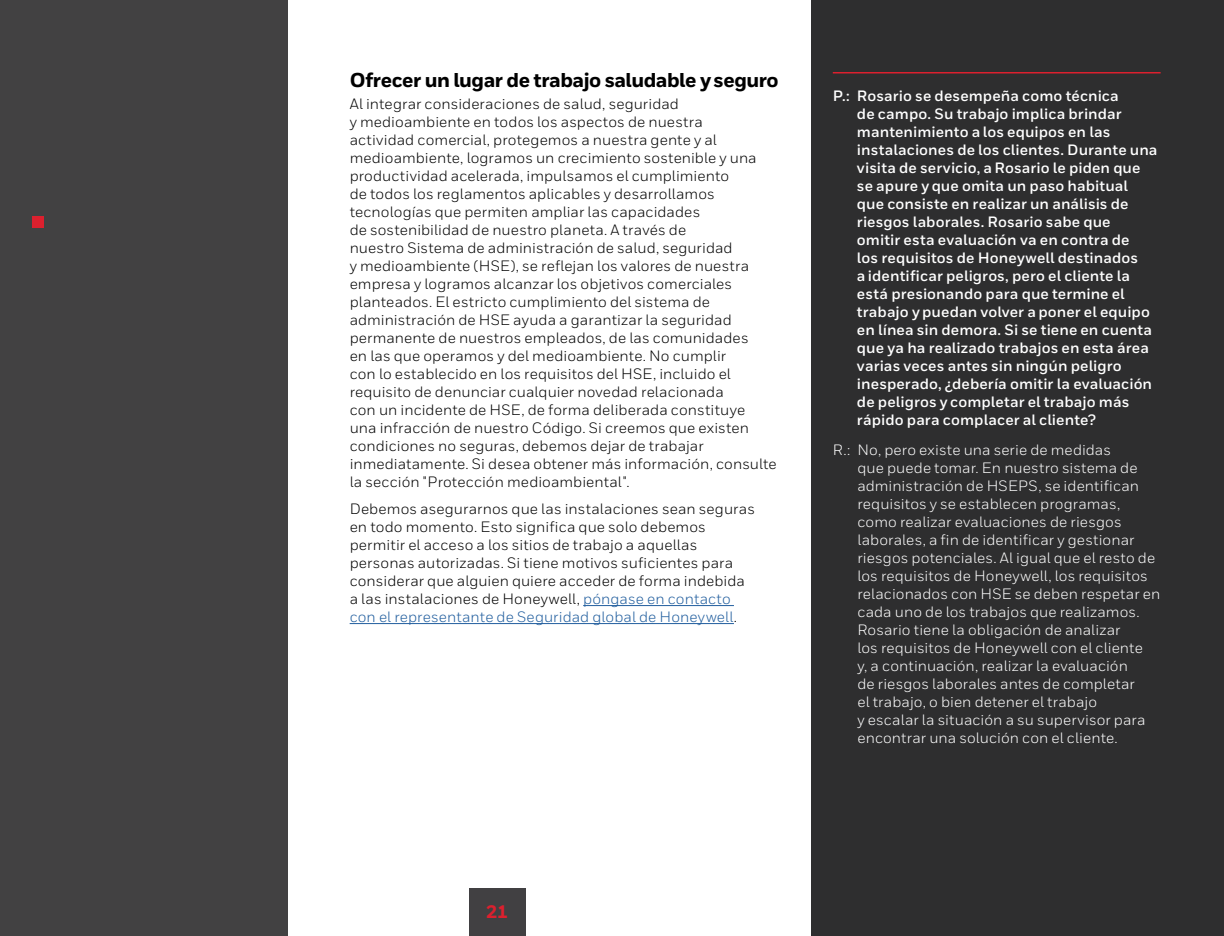
<style>
.page{position:relative;width:1224px;height:936px;background:#fff}
.page>*{position:absolute;margin:0;border:0;box-sizing:border-box;transform-origin:0 0}
.t1{font:800 20px "Honeywell Sans";letter-spacing:-.025em;color:#000}
.t2{font:800 18px "Honeywell Sans";color:#dc202e}
.t3{font:15px/18px "Honeywell Sans";letter-spacing:.005em;color:#000}
.t4{font:700 15px/18px "Honeywell Sans";letter-spacing:.005em;color:#fff}
.t5{font:15px/18px "Honeywell Sans";letter-spacing:.005em;color:#fff}
.s1{color:#215e9e}
</style>
<div class="page">
<hr style="left:583px;top:605px;width:151px;height:1px;background:#215e9e">
<hr style="left:350px;top:623px;width:384px;height:1px;background:#215e9e">
<div style="left:811px;top:0;width:413px;height:936px;background:#2e2e2f"></div>
<hr style="left:833px;top:72px;width:328px;height:2px;background:#dc202e">
<div style="left:0;top:0;width:288px;height:936px;background:#424142"></div>
<div style="left:32px;top:216px;width:12px;height:11px;background:#dc202e"></div>
<div style="left:469px;top:889px;width:57px;height:47px;background:#414042"></div>
<h1 class="t1" style="left:350px;top:68px;width:431px">Ofrecer un lugar de trabajo saludable y seguro</h1>
<p class="t3" style="left:350px;top:95px;width:429px">Al integrar consideraciones de salud, seguridad<br>y medioambiente en todos los aspectos de nuestra<br>actividad comercial, protegemos a nuestra gente y al medioambiente, logramos un crecimiento sostenible y una productividad acelerada, impulsamos el cumplimiento<br>de todos los reglamentos aplicables y desarrollamos tecnologías que permiten ampliar las capacidades<br>de sostenibilidad de nuestro planeta. A través de<br>nuestro Sistema de administración de salud, seguridad<br>y medioambiente (HSE), se reflejan los valores de nuestra empresa y logramos alcanzar los objetivos comerciales planteados. El estricto cumplimiento del sistema de administración de HSE ayuda a garantizar la seguridad permanente de nuestros empleados, de las comunidades<br>en las que operamos y del medioambiente. No cumplir<br>con lo establecido en los requisitos del HSE, incluido el requisito de denunciar cualquier novedad relacionada<br>con un incidente de HSE, de forma deliberada constituye<br>una infracción de nuestro Código. Si creemos que existen condiciones no seguras, debemos dejar de trabajar inmediatamente. Si desea obtener más información, consulte la sección "Protección medioambiental".</p>
<p class="t3" style="left:350px;top:500px;width:407px">Debemos asegurarnos que las instalaciones sean seguras en todo momento. Esto significa que solo debemos permitir el acceso a los sitios de trabajo a aquellas personas autorizadas. Si tiene motivos suficientes para considerar que alguien quiere acceder de forma indebida a las instalaciones de Honeywell, <span class="s1">póngase en contacto con el representante de Seguridad global de Honeywell</span>.</p>
<p class="t4" style="left:857px;top:87px;width:302px;text-indent:-24px">P.: Rosario se desempeña como técnica<br>de campo. Su trabajo implica brindar mantenimiento a los equipos en las instalaciones de los clientes. Durante una visita de servicio, a Rosario le piden que se apure y que omita un paso habitual que consiste en realizar un análisis de riesgos laborales. Rosario sabe que omitir esta evaluación va en contra de<br>los requisitos de Honeywell destinados<br>a identificar peligros, pero el cliente la está presionando para que termine el trabajo y puedan volver a poner el equipo en línea sin demora. Si se tiene en cuenta que ya ha realizado trabajos en esta área varias veces antes sin ningún peligro inesperado, ¿debería omitir la evaluación de peligros y completar el trabajo más rápido para complacer al cliente?</p>
<p class="t5" style="left:857px;top:440px;width:304px;text-indent:-25px">R.: No, pero existe una serie de medidas<br>que puede tomar. En nuestro sistema de administración de HSEPS, se identifican requisitos y se establecen programas, como realizar evaluaciones de riesgos laborales, a fin de identificar y gestionar riesgos potenciales. Al igual que el resto de los requisitos de Honeywell, los requisitos relacionados con HSE se deben respetar en cada uno de los trabajos que realizamos.<br>Rosario tiene la obligación de analizar<br>los requisitos de Honeywell con el cliente<br>y, a continuación, realizar la evaluación<br>de riesgos laborales antes de completar<br>el trabajo, o bien detener el trabajo<br>y escalar la situación a su supervisor para encontrar una solución con el cliente.</p>
<p class="t2" style="left:486px;top:901px;width:24px">21</p>
</div>
